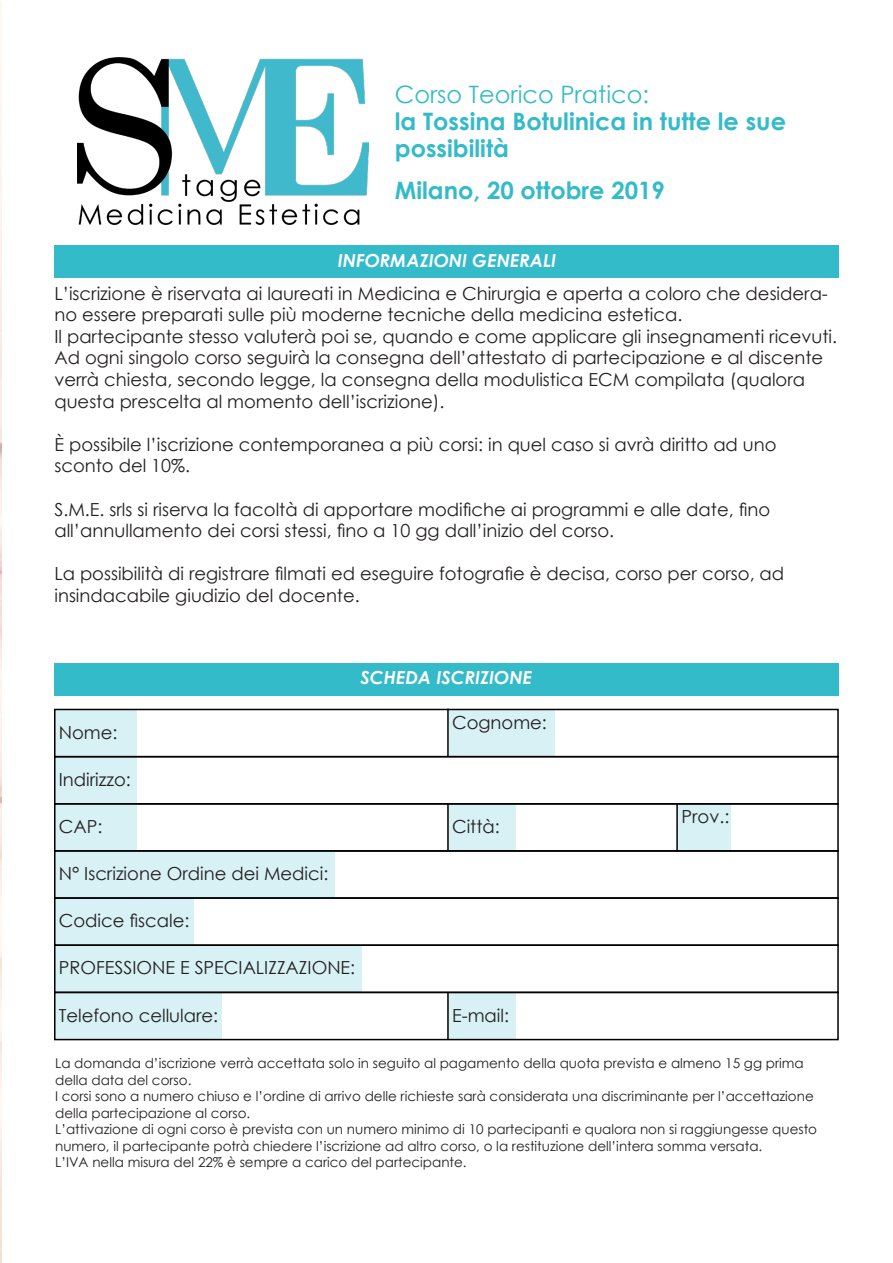
<style>
.page{position:relative;width:893px;height:1263px;background:#fff}
.page>*{position:absolute;margin:0;border:0;box-sizing:border-box;transform-origin:0 0}
.t1{font:700 24px "Century Gothic";color:#34bbca}
.t2{font:24px "Century Gothic";color:#34bbca}
.t3{font:18px/21.6px "Century Gothic";color:#231f20}
.t4{font:italic 700 18px "Century Gothic";color:#fff}
.t5{font:13.5px/16.5px "Century Gothic";color:#231f20}
</style>
<div class="page">
<img style="left:0;top:2px;width:1px;height:1261px">
<div style="left:55px;top:709px;width:82px;height:47px;background:#d7f1f4"></div>
<div style="left:449px;top:709px;width:106px;height:46px;background:#d7f1f4"></div>
<div style="left:54px;top:899px;width:140px;height:46px;background:#d7f1f4"></div>
<div style="left:678px;top:804px;width:53px;height:47px;background:#d7f1f4"></div>
<div style="left:55px;top:663px;width:784px;height:33px;background:#34bbca"></div>
<div style="left:55px;top:245px;width:784px;height:33px;background:#34bbca"></div>
<div style="left:55px;top:756px;width:82px;height:47px;background:#d7f1f4"></div>
<div style="left:448px;top:804px;width:68px;height:47px;background:#d7f1f4"></div>
<div style="left:448px;top:992px;width:68px;height:47px;background:#d7f1f4"></div>
<div style="left:55px;top:992px;width:167px;height:47px;background:#d7f1f4"></div>
<img style="left:77px;top:58px;width:291px;height:167px">
<div style="left:54px;top:709px;width:785px;height:48px;border:2px solid #000"></div>
<hr style="left:447px;top:709px;width:2px;height:47px;background:#000">
<div style="left:54px;top:756px;width:785px;height:48px;border:2px solid #000"></div>
<div style="left:55px;top:803px;width:82px;height:47px;background:#d7f1f4"></div>
<div style="left:54px;top:803px;width:785px;height:49px;border:2px solid #000"></div>
<div style="left:55px;top:945px;width:307px;height:47px;background:#d7f1f4"></div>
<div style="left:54px;top:944px;width:785px;height:49px;border:2px solid #000"></div>
<div style="left:54px;top:992px;width:785px;height:48px;border:2px solid #000"></div>
<hr style="left:447px;top:992px;width:2px;height:48px;background:#000">
<hr style="left:676px;top:803px;width:2px;height:48px;background:#000">
<hr style="left:447px;top:803px;width:2px;height:48px;background:#000">
<div style="left:55px;top:851px;width:280px;height:47px;background:#d7f1f4"></div>
<div style="left:54px;top:850px;width:785px;height:49px;border:2px solid #000"></div>
<p class="t2" style="left:395px;top:78px;width:256px">Corso Teorico Pratico:</p>
<p class="t1" style="left:395px;top:103px;width:393px">la Tossina Botulinica in tutte le sue</p>
<p class="t1" style="left:395px;top:130px;width:116px">possibilità</p>
<p class="t1" style="left:395px;top:172px;width:272px">Milano, 20 ottobre 2019</p>
<p class="t4" style="left:338px;top:246px;width:220px">INFORMAZIONI GENERALI</p>
<p class="t3" style="left:54px;top:282px;width:775px">L’iscrizione è riservata ai laureati in Medicina e Chirurgia e aperta a coloro che desidera&shy;no essere preparati sulle più moderne tecniche della medicina estetica.</p>
<p class="t3" style="left:54px;top:325px;width:784px">Il partecipante stesso valuterà poi se, quando e come applicare gli insegnamenti ricevuti.<br>Ad ogni singolo corso seguirà la consegna dell’attestato di partecipazione e al discente verrà chiesta, secondo legge, la consegna della modulistica ECM compilata (qualora questa prescelta al momento dell’iscrizione).</p>
<p class="t3" style="left:54px;top:433px;width:724px">È possibile l’iscrizione contemporanea a più corsi: in quel caso si avrà diritto ad uno</p>
<p class="t3" style="left:54px;top:455px;width:137px">sconto del 10%.</p>
<p class="t3" style="left:54px;top:498px;width:717px">S.M.E. srls si riserva la facoltà di apportare modifiche ai programmi e alle date, fino</p>
<p class="t3" style="left:54px;top:520px;width:561px">all’annullamento dei corsi stessi, fino a 10 gg dall’inizio del corso.</p>
<p class="t3" style="left:54px;top:563px;width:731px">La possibilità di registrare filmati ed eseguire fotografie è decisa, corso per corso, ad</p>
<p class="t3" style="left:54px;top:584px;width:307px">insindacabile giudizio del docente.</p>
<p class="t4" style="left:360px;top:664px;width:173px">SCHEDA ISCRIZIONE</p>
<p class="t3" style="left:59px;top:721px;width:60px">Nome:</p>
<p class="t3" style="left:452px;top:711px;width:96px">Cognome:</p>
<p class="t3" style="left:59px;top:768px;width:73px">Indirizzo:</p>
<p class="t3" style="left:59px;top:815px;width:45px">CAP:</p>
<p class="t3" style="left:452px;top:815px;width:49px">Città:</p>
<p class="t3" style="left:59px;top:862px;width:271px">N° Iscrizione Ordine dei Medici:</p>
<p class="t3" style="left:59px;top:910px;width:132px">Codice fiscale:</p>
<p class="t3" style="left:59px;top:957px;width:298px">PROFESSIONE E SPECIALIZZAZIONE:</p>
<p class="t3" style="left:59px;top:1004px;width:161px">Telefono cellulare:</p>
<p class="t3" style="left:452px;top:1004px;width:58px">E-mail:</p>
<p class="t3" style="left:681px;top:806px;width:49px">Prov.:</p>
<p class="t5" style="left:55px;top:1055px;width:750px">La domanda d’iscrizione verrà accettata solo in seguito al pagamento della quota prevista e almeno 15 gg prima della data del corso.</p>
<p class="t5" style="left:55px;top:1088px;width:760px">I corsi sono a numero chiuso e l’ordine di arrivo delle richieste sarà considerata una discriminante per l’accettazione della partecipazione al corso.</p>
<p class="t5" style="left:55px;top:1121px;width:763px">L’attivazione di ogni corso è prevista con un numero minimo di 10 partecipanti e qualora non si raggiungesse questo numero, il partecipante potrà chiedere l’iscrizione ad altro corso, o la restituzione dell’intera somma versata.</p>
<p class="t5" style="left:55px;top:1154px;width:413px">L’IVA nella misura del 22% è sempre a carico del partecipante.</p>
</div>
